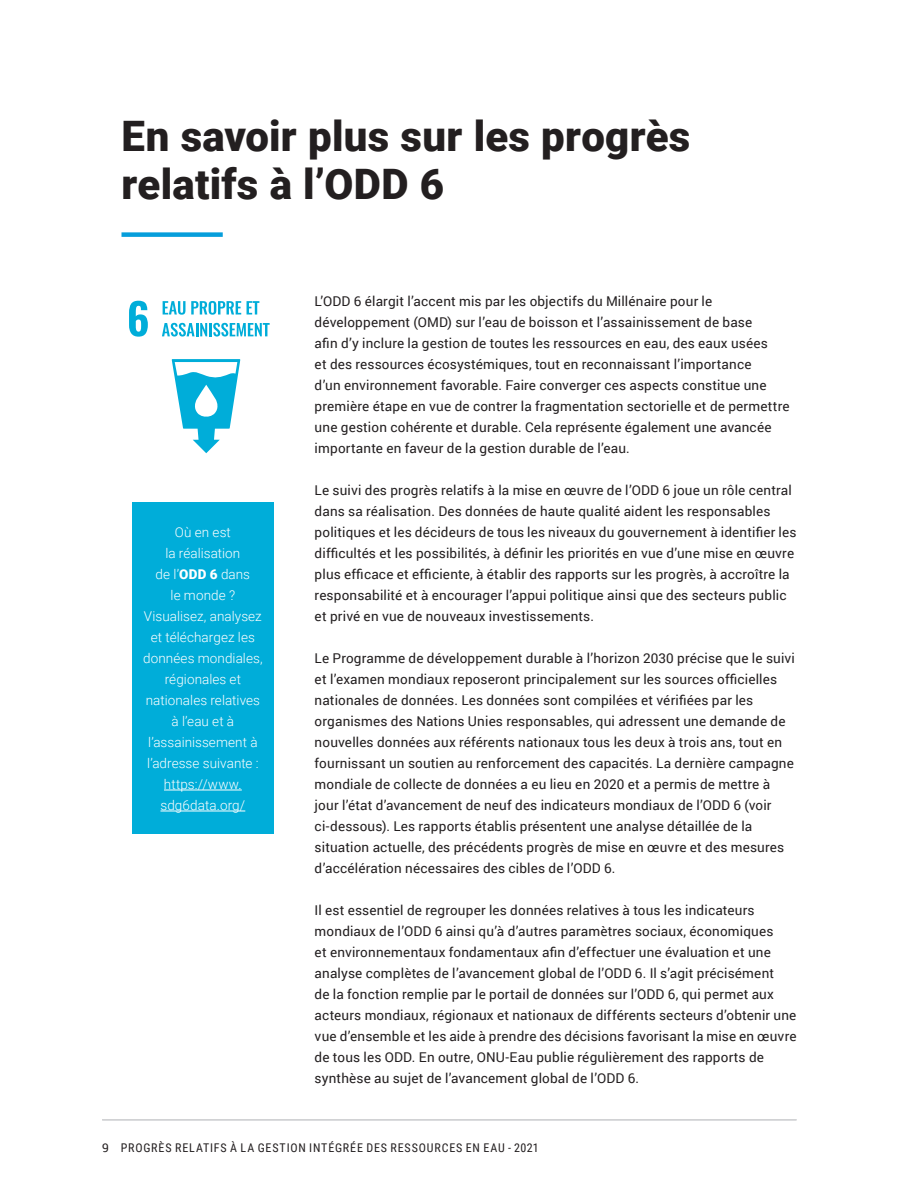
<style>
.page{position:relative;width:918px;height:1188px;background:#fff}
.page>*{position:absolute;margin:0;border:0;box-sizing:border-box;transform-origin:0 0}
.H1_span_columns{font:900 42px/48px "Roboto";letter-spacing:.005em;color:#231f20}
.Body_Light_Single_Co{font:13.5px/21px "Roboto";letter-spacing:.01em;color:#231f20}
.Body_Light_Single_Co-2{font:300 13.5px/21px "Roboto";letter-spacing:.005em;color:#fff;text-align:center}
.FOOTER_verso{font:12px "Roboto Condensed";letter-spacing:.07em;color:#231f20}
.s1{font-weight:900}
.s2{font-family:"Roboto"}
</style>
<div class="page">
<hr style="left:102px;top:1119px;width:695px;height:1px;background:#d1d2d4">
<div style="left:122px;top:232px;width:101px;height:5px;background:#069edb"></div>
<div style="left:132px;top:502px;width:142px;height:332px;background:#00add9"></div>
<hr style="left:164px;top:790px;width:78px;height:1px;background:#fff">
<hr style="left:160px;top:811px;width:85px;height:1px;background:#fff">
<svg style="left:129px;top:301px;width:19px;height:36px"></svg>
<svg style="left:163px;top:301px;width:22px;height:14px"></svg>
<svg style="left:191px;top:301px;width:50px;height:14px"></svg>
<svg style="left:247px;top:301px;width:12px;height:14px"></svg>
<svg style="left:162px;top:323px;width:108px;height:14px"></svg>
<svg style="left:172px;top:359px;width:68px;height:94px"></svg>
<p class="H1_span_columns" style="left:122px;top:110px;width:570px">En savoir plus sur les progrès relatifs à l’ODD 6</p>
<p class="Body_Light_Single_Co-2" style="left:143px;top:521px;width:121px">Où en est<br>la réalisation<br>de l’<span class="s1">ODD 6</span> dans<br>le monde ?<br>Visualisez, analysez et téléchargez les données mondiales, régionales et nationales relatives à l’eau et à l’assainissement à l’adresse suivante : https://www. sdg6data.org/</p>
<p class="Body_Light_Single_Co" style="left:315px;top:290px;width:476px">L’ODD 6 élargit l’accent mis par les objectifs du Millénaire pour le développement (OMD) sur l’eau de boisson et l’assainissement de base<br>afin d’y inclure la gestion de toutes les ressources en eau, des eaux usées<br>et des ressources écosystémiques, tout en reconnaissant l’importance<br>d’un environnement favorable. Faire converger ces aspects constitue une première étape en vue de contrer la fragmentation sectorielle et de permettre une gestion cohérente et durable. Cela représente également une avancée importante en faveur de la gestion durable de l’eau.</p>
<p class="Body_Light_Single_Co" style="left:315px;top:479px;width:483px">Le suivi des progrès relatifs à la mise en œuvre de l’ODD 6 joue un rôle central dans sa réalisation. Des données de haute qualité aident les responsables politiques et les décideurs de tous les niveaux du gouvernement à identifier les difficultés et les possibilités, à définir les priorités en vue d’une mise en œuvre plus efficace et efficiente, à établir des rapports sur les progrès, à accroître la responsabilité et à encourager l’appui politique ainsi que des secteurs public et privé en vue de nouveaux investissements.</p>
<p class="Body_Light_Single_Co" style="left:315px;top:647px;width:482px">Le Programme de développement durable à l’horizon 2030 précise que le suivi et l’examen mondiaux reposeront principalement sur les sources officielles nationales de données. Les données sont compilées et vérifiées par les organismes des Nations Unies responsables, qui adressent une demande de nouvelles données aux référents nationaux tous les deux à trois ans, tout en fournissant un soutien au renforcement des capacités. La dernière campagne mondiale de collecte de données a eu lieu en 2020 et a permis de mettre à jour l’état d’avancement de neuf des indicateurs mondiaux de l’ODD 6 (voir ci-dessous). Les rapports établis présentent une analyse détaillée de la situation actuelle, des précédents progrès de mise en œuvre et des mesures d’accélération nécessaires des cibles de l’ODD 6.</p>
<p class="Body_Light_Single_Co" style="left:315px;top:899px;width:483px">Il est essentiel de regrouper les données relatives à tous les indicateurs mondiaux de l’ODD 6 ainsi qu’à d’autres paramètres sociaux, économiques<br>et environnementaux fondamentaux afin d’effectuer une évaluation et une analyse complètes de l’avancement global de l’ODD 6. Il s’agit précisément<br>de la fonction remplie par le portail de données sur l’ODD 6, qui permet aux acteurs mondiaux, régionaux et nationaux de différents secteurs d’obtenir une vue d’ensemble et les aide à prendre des décisions favorisant la mise en œuvre de tous les ODD. En outre, ONU-Eau publie régulièrement des rapports de synthèse au sujet de l’avancement global de l’ODD 6.</p>
<p class="FOOTER_verso" style="left:102px;top:1139px;width:438px"><span class="s2">9</span> PROGRÈS RELATIFS À LA GESTION INTÉGRÉE DES RESSOURCES EN EAU - 2021</p>
</div>
